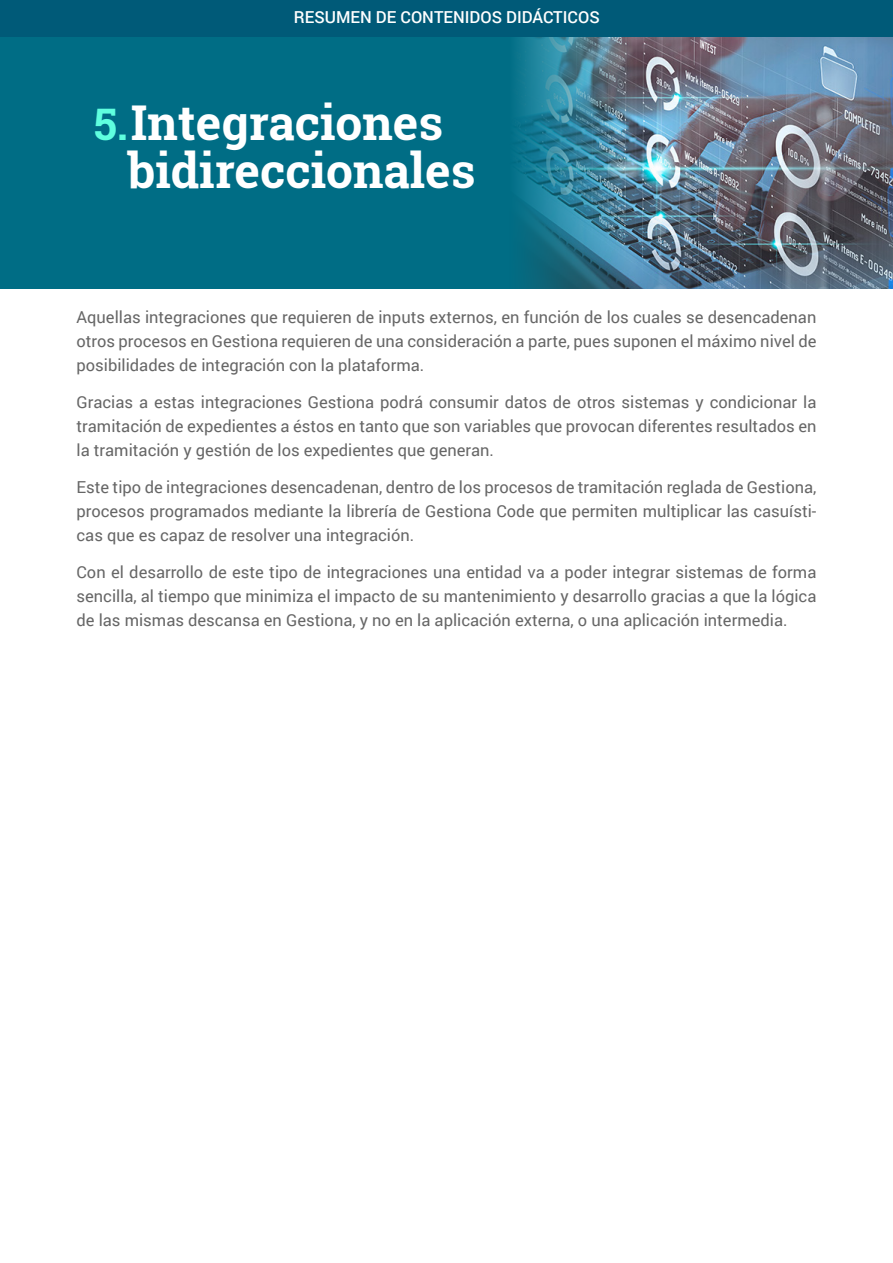
<style>
.page{position:relative;width:893px;height:1263px;background:#fff}
.page>*{position:absolute;margin:0;border:0;box-sizing:border-box;transform-origin:0 0}
.t1{font:700 48px/48px "Roboto Slab";color:#fff}
.t2{font:16.5px/24px "Roboto";color:#666;text-align:justify}
.t3{font:500 16.5px "Roboto";color:#fff}
.s1{font-size:43.5px;color:#5fffdf}
</style>
<div class="page">
<img style="left:658px;top:36px;width:235px;height:252px">
<svg style="left:0;top:36px;width:658px;height:252px;fill:#006d85"></svg>
<div style="left:0;top:0;width:893px;height:36px;background:#005a78"></div>
<p class="t3" style="left:294px;top:6px;width:307px">RESUMEN DE CONTENIDOS DIDÁCTICOS</p>
<h1 class="t1" style="left:128px;top:98px;width:349px;text-indent:-34px"><span class="s1">5.</span>Integraciones bidireccionales</h1>
<p class="t2" style="left:77px;top:305px;width:741px">Aquellas integraciones que requieren de inputs externos, en función de los cuales se desencadenan otros procesos en Gestiona requieren de una consideración a parte, pues suponen el máximo nivel de posibilidades de integración con la plataforma.</p>
<p class="t2" style="left:77px;top:390px;width:741px">Gracias a estas integraciones Gestiona podrá consumir datos de otros sistemas y condicionar la tramitación de expedientes a éstos en tanto que son variables que provocan diferentes resultados en la tramitación y gestión de los expedientes que generan.</p>
<p class="t2" style="left:77px;top:474px;width:741px">Este tipo de integraciones desencadenan, dentro de los procesos de tramitación reglada de Gestiona, procesos programados mediante la librería de Gestiona Code que permiten multiplicar las casuísti&shy;cas que es capaz de resolver una integración.</p>
<p class="t2" style="left:77px;top:559px;width:741px">Con el desarrollo de este tipo de integraciones una entidad va a poder integrar sistemas de forma sencilla, al tiempo que minimiza el impacto de su mantenimiento y desarrollo gracias a que la lógica de las mismas descansa en Gestiona, y no en la aplicación externa, o una aplicación intermedia.</p>
</div>
